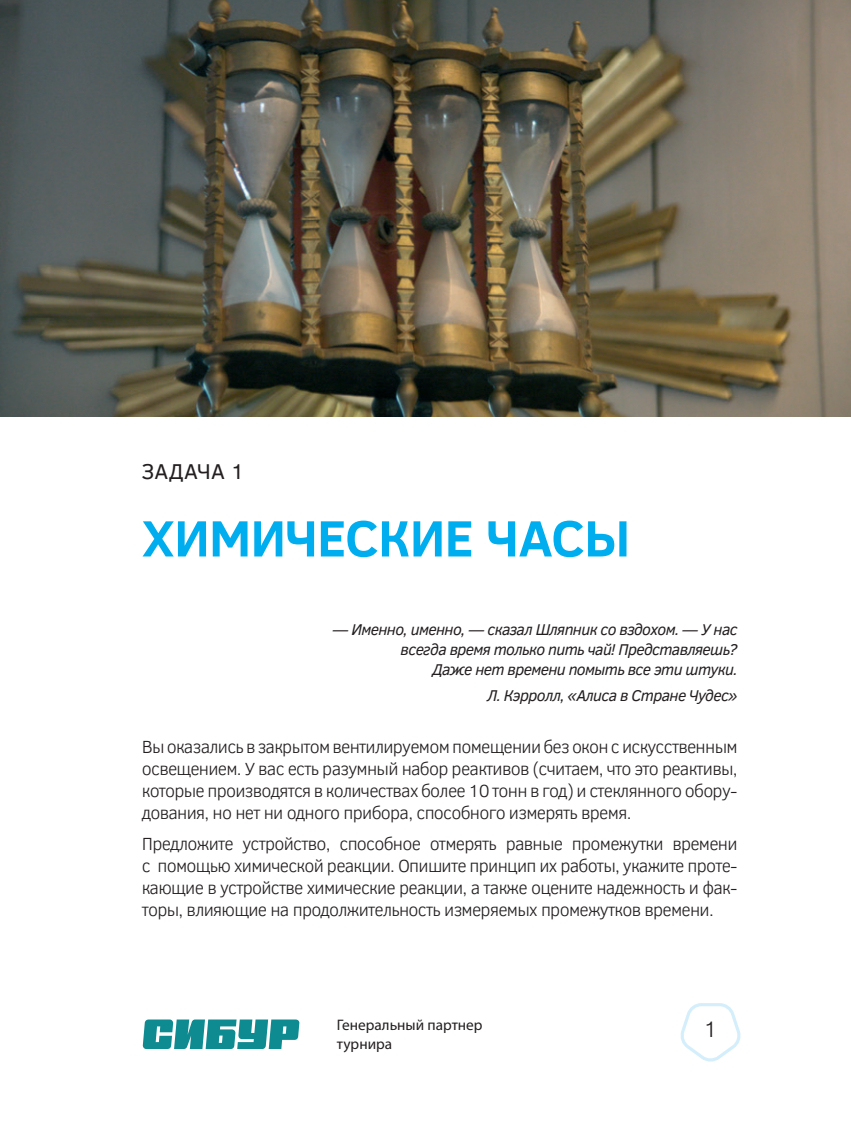
<style>
.page{position:relative;width:851px;height:1134px;background:#fff}
.page>*{position:absolute;margin:0;border:0;box-sizing:border-box;transform-origin:0 0}
.t1{font:700 52px "Clear Sans";letter-spacing:-.015em;color:#00aeef}
.t2{font:300 23px "Clear Sans";color:#231f20}
.t3{font:22px "Clear Sans";letter-spacing:.005em;color:#231f20}
.t4{font:300 18px/22px "Clear Sans";letter-spacing:-.04em;color:#231f20;text-align:justify}
.t5{font:italic 16px/20px "Clear Sans";letter-spacing:-.04em;color:#231f20;text-align:right}
.t6{font:15.2px/18.6px "Myriad Pro";color:#231f20}
</style>
<div class="page">
<svg style="left:680px;top:1003px;width:61px;height:59px"></svg>
<svg style="left:143px;top:1019px;width:156px;height:30px;background:#41a3a8"></svg>
<img style="left:0;top:0;width:850px;height:417px">
<p class="t3" style="left:142px;top:457px;width:104px">ЗАДАЧА 1</p>
<h1 class="t1" style="left:142px;top:500px;width:490px">ХИМИЧЕСКИЕ ЧАСЫ</h1>
<p class="t5" style="left:332px;top:619px;width:407px">— Именно, именно, — сказал Шляпник со вздохом. — У нас всегда время только пить чай! Представляешь?<br>Даже нет времени помыть все эти штуки.</p>
<p class="t5" style="left:487px;top:685px;width:252px">Л. Кэрролл, «Алиса в Стране Чудес»</p>
<p class="t4" style="left:142px;top:736px;width:597px">Вы оказались в закрытом вентилируемом помещении без окон с искусственным освещением. У вас есть разумный набор реактивов (считаем, что это реактивы, которые производятся в количествах более 10 тонн в год) и стеклянного обору&shy;дования, но нет ни одного прибора, способного измерять время.</p>
<p class="t4" style="left:142px;top:833px;width:597px">Предложите устройство, способное отмерять равные промежутки времени с помощью химической реакции. Опишите принцип их работы, укажите проте&shy;кающие в устройстве химические реакции, а также оцените надежность и фак&shy;торы, влияющие на продолжительность измеряемых промежутков времени.</p>
<p class="t6" style="left:337px;top:1015px;width:147px">Генеральный партнер турнира</p>
<p class="t2" style="left:703px;top:1014px;width:16px">1</p>
</div>
